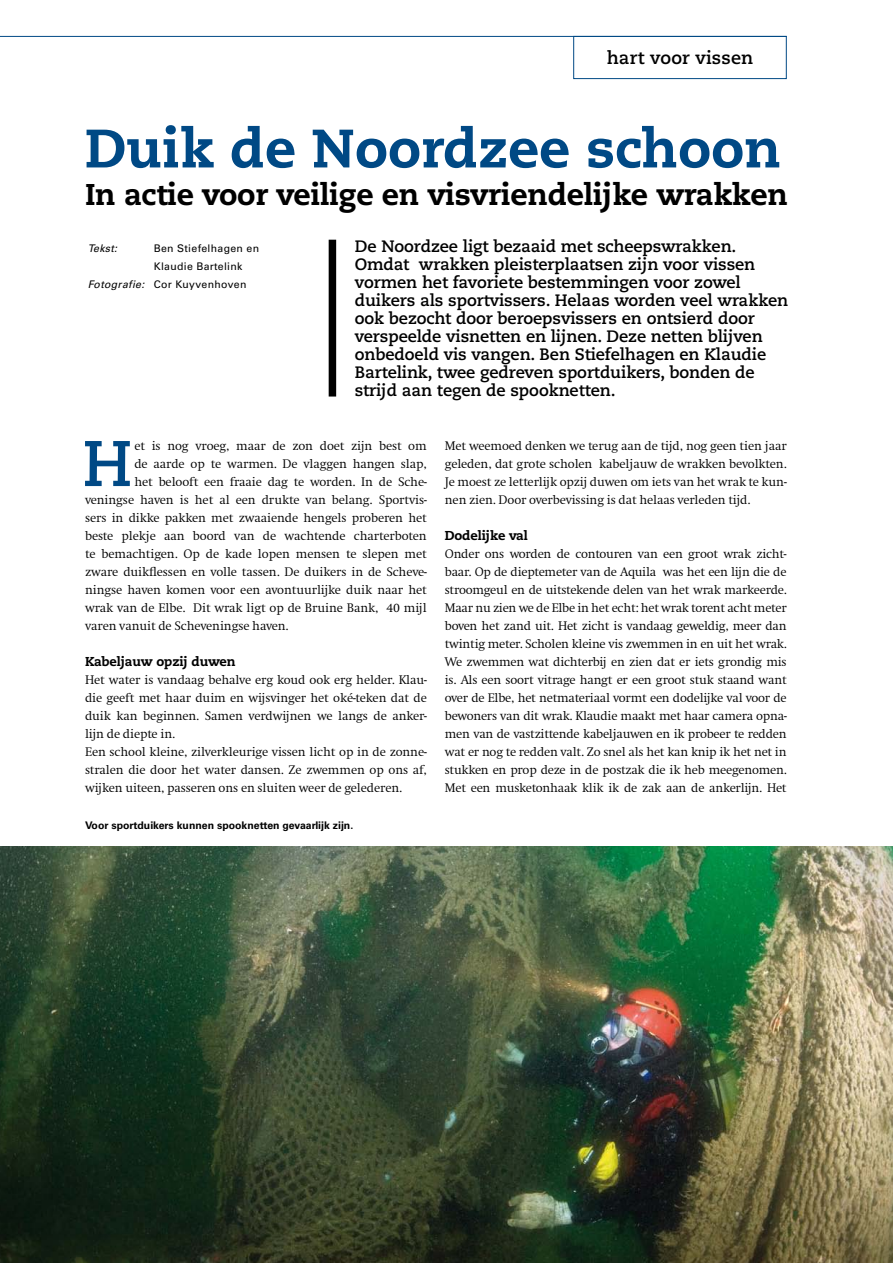
<style>
.page{position:relative;width:893px;height:1263px;background:#fff}
.page>*{position:absolute;margin:0;border:0;box-sizing:border-box;transform-origin:0 0}
.t1{font:64.35px "Caecilia Bold Os F";color:#004985}
.t2{font:54px "Caecilia Heavy Os F";color:#004985}
.t3{font:30px "Caecilia Heavy Os F";letter-spacing:-.01em;color:#000}
.t4{font:18px "Caecilia Bold Os F";letter-spacing:.01em;color:#000}
.t5{font:16.5px/18px "Caecilia Bold Os F";letter-spacing:-.005em;color:#000}
.t6{font:300 12.9px/18px "Swift";letter-spacing:-.01em;color:#000;text-align:justify}
.t7{font:12.9px "Caecilia Heavy Os F";letter-spacing:-.01em;color:#000}
.t8{font:10.5px "Univers";letter-spacing:.03em;color:#000}
.t9{font:700 10.5px "Univers";color:#000}
.t10{font:italic 10.5px "Univers";letter-spacing:.03em;color:#000}
.s1{font-style:italic}
</style>
<div class="page">
<div style="left:329px;top:240px;width:7px;height:156px;background:#000"></div>
<img style="left:0;top:846px;width:893px;height:417px">
<hr style="left:0;top:36px;width:787px;height:1px;background:#004985">
<div style="left:573px;top:36px;width:214px;height:43px;border:1px solid #004985"></div>
<h3 class="t4" style="left:607px;top:48px;width:148px">hart voor vissen</h3>
<h2 class="t2" style="left:85px;top:115px;width:698px">Duik de Noordzee schoon</h2>
<h3 class="t3" style="left:85px;top:176px;width:704px">In actie voor veilige en visvriendelijke wrakken</h3>
<p class="t10" style="left:88px;top:242px;width:31px">Tekst:</p>
<p class="t8" style="left:154px;top:242px;width:107px">Ben Stiefelhagen en</p>
<p class="t8" style="left:154px;top:260px;width:90px">Klaudie Bartelink</p>
<p class="t8" style="left:88px;top:278px;width:160px"><span class="s1">Fotografie:</span> Cor Kuyvenhoven</p>
<p class="t5" style="left:355px;top:238px;width:435px">De Noordzee ligt bezaaid met scheepswrakken.<br>Omdat wrakken pleisterplaatsen zijn voor vissen vormen het favoriete bestemmingen voor zowel duikers als sportvissers. Helaas worden veel wrakken ook bezocht door beroepsvissers en ontsierd door verspeelde visnetten en lijnen. Deze netten blijven onbedoeld vis vangen. Ben Stiefelhagen en Klaudie Bartelink, twee gedreven sportduikers, bonden de strijd aan tegen de spooknetten.</p>
<h1 class="t1" style="left:82px;top:426px;width:52px">H</h1>
<p class="t6" style="left:134px;top:437px;width:294px">et is nog vroeg, maar de zon doet zijn best om</p>
<p class="t6" style="left:134px;top:455px;width:294px">de aarde op te warmen. De vlaggen hangen slap,</p>
<p class="t6" style="left:134px;top:473px;width:294px">het belooft een fraaie dag te worden. In de Sche-</p>
<p class="t6" style="left:85px;top:491px;width:343px">veningse haven is het al een drukte van belang. Sportvis-</p>
<p class="t6" style="left:85px;top:509px;width:343px">sers in dikke pakken met zwaaiende hengels proberen het</p>
<p class="t6" style="left:85px;top:527px;width:343px">beste plekje aan boord van de wachtende charterboten</p>
<p class="t6" style="left:85px;top:545px;width:343px">te bemachtigen. Op de kade lopen mensen te slepen met</p>
<p class="t6" style="left:85px;top:563px;width:343px">zware duikflessen en volle tassen. De duikers in de Scheve-</p>
<p class="t6" style="left:85px;top:581px;width:343px">ningse haven komen voor een avontuurlijke duik naar het</p>
<p class="t6" style="left:85px;top:599px;width:343px">wrak van de Elbe. Dit wrak ligt op de Bruine Bank, 40 mijl</p>
<p class="t6" style="left:85px;top:617px;width:205px">varen vanuit de Scheveningse haven.</p>
<p class="t7" style="left:85px;top:653px;width:152px">Kabeljauw opzij duwen</p>
<p class="t6" style="left:85px;top:671px;width:343px;text-align:left">Het water is vandaag behalve erg koud ook erg helder. Klau&shy;die geeft met haar duim en wijsvinger het oké-teken dat de duik kan beginnen. Samen verdwijnen we langs de anker&shy;lijn de diepte in.<br>Een school kleine, zilverkleurige vissen licht op in de zonne&shy;stralen die door het water dansen. Ze zwemmen op ons af, wijken uiteen, passeren ons en sluiten weer de gelederen.</p>
<p class="t9" style="left:85px;top:820px;width:270px">Voor sportduikers kunnen spooknetten gevaarlijk zijn.</p>
<p class="t6" style="left:445px;top:437px;width:343px">Met weemoed denken we terug aan de tijd, nog geen tien jaar geleden, dat grote scholen kabeljauw de wrakken bevolkten.<br>Je moest ze letterlijk opzij duwen om iets van het wrak te kun&shy;nen zien. Door overbevissing is dat helaas verleden tijd.</p>
<p class="t7" style="left:445px;top:527px;width:84px">Dodelijke val</p>
<p class="t6" style="left:445px;top:545px;width:343px">Onder ons worden de contouren van een groot wrak zicht&shy;baar. Op de dieptemeter van de Aquila was het een lijn die de stroomgeul en de uitstekende delen van het wrak markeerde.<br>Maar nu zien we de Elbe in het echt: het wrak torent acht meter boven het zand uit. Het zicht is vandaag geweldig, meer dan twintig meter. Scholen kleine vis zwemmen in en uit het wrak.<br>We zwemmen wat dichterbij en zien dat er iets grondig mis is. Als een soort vitrage hangt er een groot stuk staand want over de Elbe, het netmateriaal vormt een dodelijke val voor de bewoners van dit wrak. Klaudie maakt met haar camera opna&shy;men van de vastzittende kabeljauwen en ik probeer te redden wat er nog te redden valt. Zo snel als het kan knip ik het net in stukken en prop deze in de postzak die ik heb meegenomen.<br>Met een musketonhaak klik ik de zak aan de ankerlijn. Het</p>
</div>
